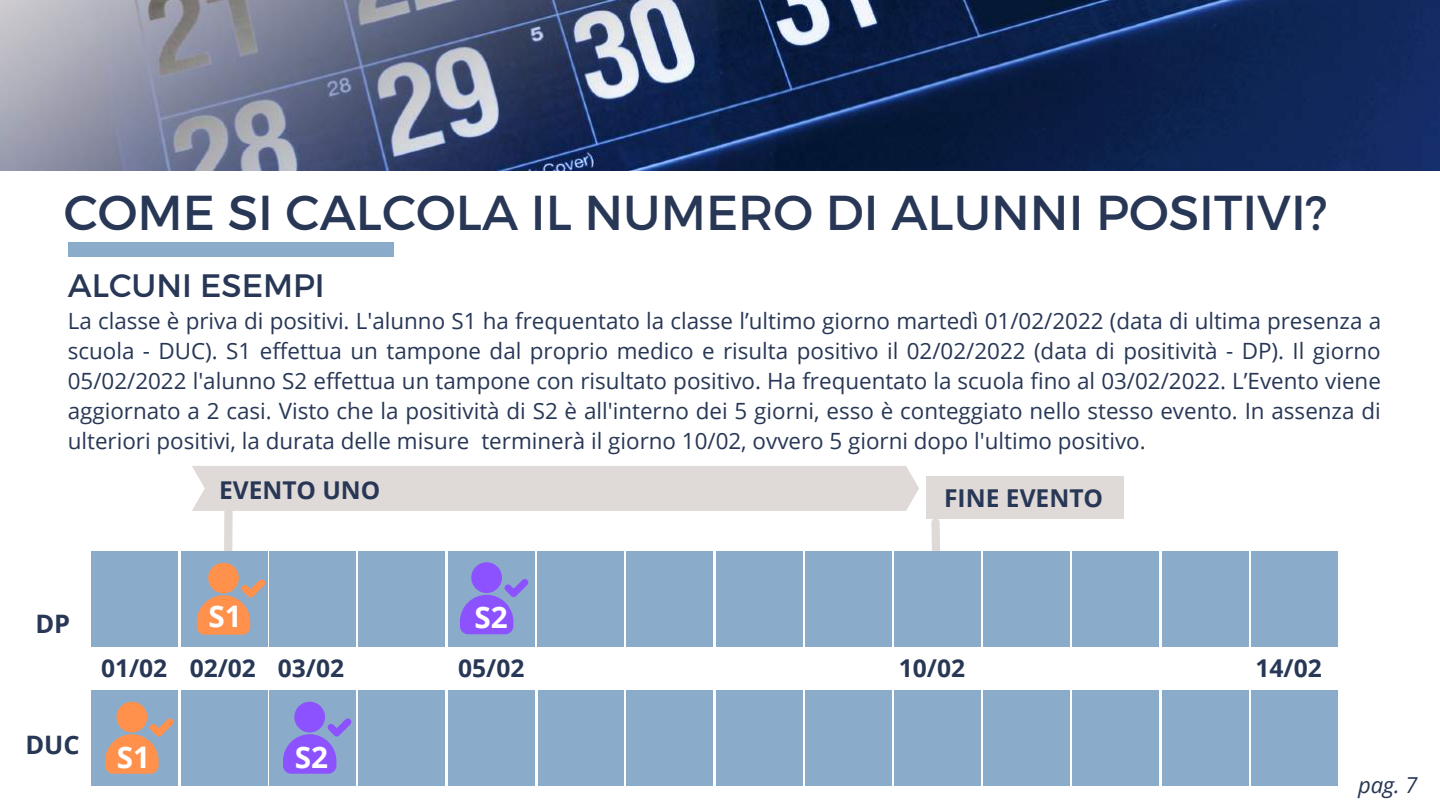
<style>
.page{position:relative;width:1440px;height:810px;background:#fff}
.page>*{position:absolute;margin:0;border:0;box-sizing:border-box;transform-origin:0 0}
.t1{font:49px "Montserrat";color:#273755}
.t2{font:32.4px "Montserrat";color:#273755}
.t3{font:700 29.7px "Open Sans";color:#fff}
.t4{font:700 25.4px "Open Sans";color:#273755}
.t5{font:700 24.6px "Open Sans";color:#273755}
.t6{font:700 24.5px "Open Sans";color:#273755}
.t7{font:22.4px/30px "Open Sans";color:#273755;text-align:justify}
.t8{font:italic 22px "Open Sans";color:#273755}
</style>
<div class="page">
<img style="left:0;top:0;width:1440px;height:171px">
<div style="left:68px;top:242px;width:326px;height:14px;background:#8aabca"></div>
<div style="left:716px;top:691px;width:86px;height:95px;background:#8aabca"></div>
<div style="left:1252px;top:691px;width:86px;height:95px;background:#8aabca"></div>
<div style="left:92px;top:691px;width:86px;height:95px;background:#8aabca"></div>
<div style="left:181px;top:691px;width:86px;height:95px;background:#8aabca"></div>
<div style="left:270px;top:691px;width:86px;height:95px;background:#8aabca"></div>
<div style="left:359px;top:691px;width:86px;height:95px;background:#8aabca"></div>
<div style="left:449px;top:691px;width:86px;height:95px;background:#8aabca"></div>
<div style="left:538px;top:691px;width:85px;height:95px;background:#8aabca"></div>
<div style="left:627px;top:691px;width:86px;height:95px;background:#8aabca"></div>
<div style="left:805px;top:691px;width:86px;height:95px;background:#8aabca"></div>
<div style="left:894px;top:691px;width:87px;height:95px;background:#8aabca"></div>
<div style="left:983px;top:691px;width:87px;height:95px;background:#8aabca"></div>
<div style="left:1073px;top:691px;width:86px;height:95px;background:#8aabca"></div>
<div style="left:1162px;top:691px;width:87px;height:95px;background:#8aabca"></div>
<div style="left:224px;top:512px;width:9px;height:40px;background:#dfd9d7"></div>
<div style="left:716px;top:551px;width:86px;height:96px;background:#8aabca"></div>
<div style="left:1252px;top:551px;width:86px;height:96px;background:#8aabca"></div>
<div style="left:92px;top:551px;width:86px;height:96px;background:#8aabca"></div>
<div style="left:181px;top:551px;width:86px;height:96px;background:#8aabca"></div>
<div style="left:270px;top:551px;width:86px;height:96px;background:#8aabca"></div>
<div style="left:359px;top:551px;width:86px;height:96px;background:#8aabca"></div>
<div style="left:448px;top:551px;width:86px;height:96px;background:#8aabca"></div>
<div style="left:538px;top:551px;width:86px;height:96px;background:#8aabca"></div>
<div style="left:627px;top:551px;width:86px;height:96px;background:#8aabca"></div>
<div style="left:805px;top:551px;width:86px;height:96px;background:#8aabca"></div>
<svg style="left:931px;top:519px;width:9px;height:32px"></svg>
<div style="left:894px;top:551px;width:87px;height:96px;background:#8aabca"></div>
<div style="left:983px;top:551px;width:87px;height:96px;background:#8aabca"></div>
<div style="left:1073px;top:551px;width:86px;height:96px;background:#8aabca"></div>
<div style="left:1162px;top:551px;width:87px;height:96px;background:#8aabca"></div>
<div style="left:208px;top:563px;width:31px;height:30px;background:#ff914d;border-radius:50%"></div>
<svg style="left:197px;top:579px;width:68px;height:56px"></svg>
<div style="left:471px;top:562px;width:31px;height:31px;background:#8c52ff;border-radius:50%"></div>
<svg style="left:460px;top:579px;width:69px;height:55px"></svg>
<div style="left:117px;top:702px;width:30px;height:30px;background:#ff914d;border-radius:50%"></div>
<svg style="left:105px;top:718px;width:69px;height:56px"></svg>
<div style="left:294px;top:702px;width:31px;height:30px;background:#8c52ff;border-radius:50%"></div>
<svg style="left:283px;top:718px;width:69px;height:56px"></svg>
<div style="left:192px;top:466px;width:727px;height:45px;background:#dfd9d7"></div>
<div style="left:926px;top:477px;width:198px;height:42px;background:#dfd9d7"></div>
<h1 class="t1" style="left:64px;top:181px;width:1265px">COME SI CALCOLA IL NUMERO DI ALUNNI POSITIVI?</h1>
<h2 class="t2" style="left:68px;top:265px;width:258px">ALCUNI ESEMPI</h2>
<p class="t7" style="left:68px;top:305px;width:1315px">La classe è priva di positivi. L'alunno S1 ha frequentato la classe l’ultimo giorno martedì 01/02/2022 (data di ultima presenza a scuola - DUC). S1 effettua un tampone dal proprio medico e risulta positivo il 02/02/2022 (data di positività - DP). Il giorno 05/02/2022 l'alunno S2 effettua un tampone con risultato positivo. Ha frequentato la scuola fino al 03/02/2022. L’Evento viene aggiornato a 2 casi. Visto che la positività di S2 è all'interno dei 5 giorni, esso è conteggiato nello stesso evento. In assenza di ulteriori positivi, la durata delle misure terminerà il giorno 10/02, ovvero 5 giorni dopo l'ultimo positivo.</p>
<p class="t6" style="left:219px;top:472px;width:163px">EVENTO UNO</p>
<p class="t5" style="left:944px;top:481px;width:161px">FINE EVENTO</p>
<p class="t4" style="left:35px;top:606px;width:36px">DP</p>
<h3 class="t3" style="left:208px;top:596px;width:35px">S1</h3>
<h3 class="t3" style="left:474px;top:596px;width:35px">S2</h3>
<p class="t4" style="left:25px;top:727px;width:56px">DUC</p>
<p class="t5" style="left:278px;top:651px;width:68px">03/02</p>
<p class="t5" style="left:1256px;top:651px;width:68px">14/02</p>
<p class="t5" style="left:101px;top:651px;width:156px">01/02 02/02</p>
<p class="t5" style="left:458px;top:651px;width:68px">05/02</p>
<p class="t5" style="left:899px;top:651px;width:68px">10/02</p>
<h3 class="t3" style="left:117px;top:736px;width:35px">S1</h3>
<h3 class="t3" style="left:295px;top:736px;width:35px">S2</h3>
<p class="t8" style="left:1358px;top:770px;width:61px">pag. 7</p>
</div>
